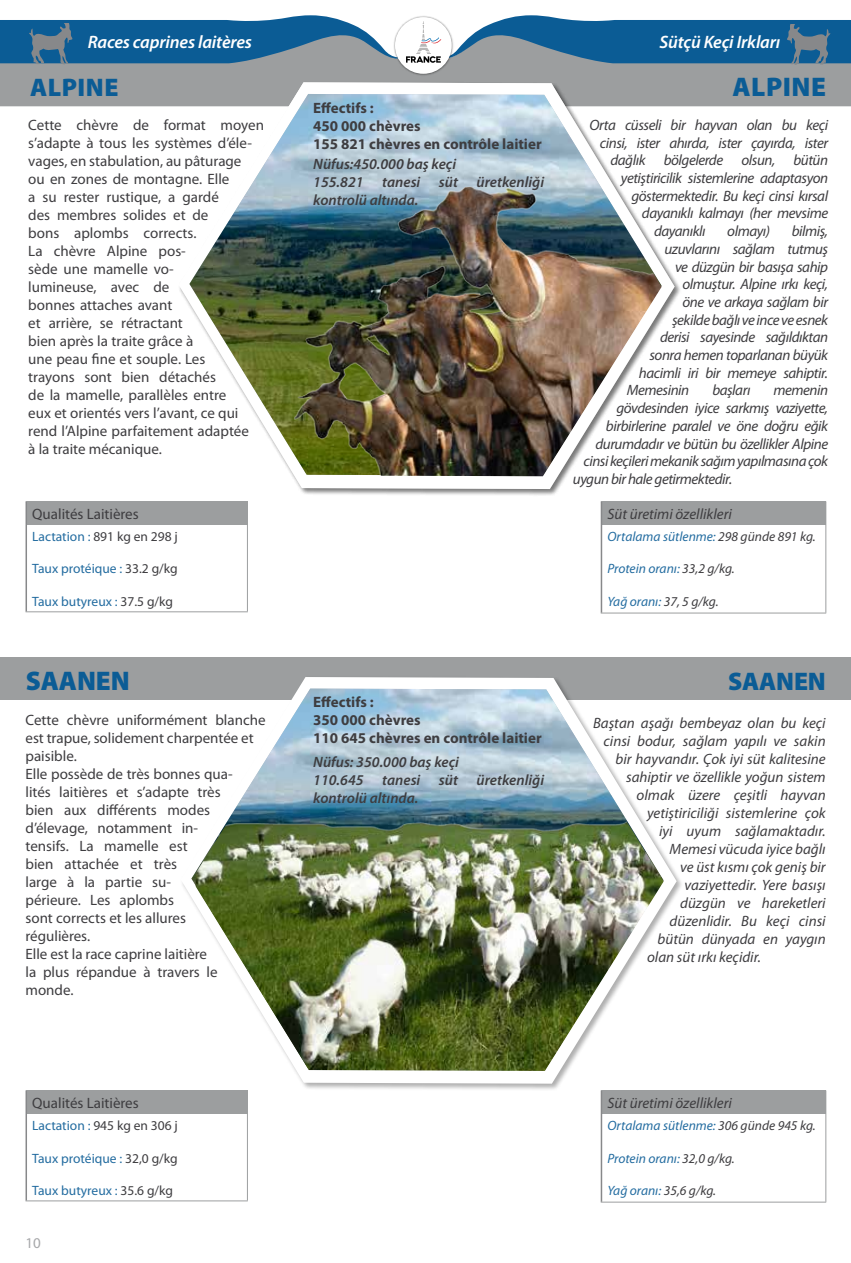
<style>
.page{position:relative;width:851px;height:1263px;background:#fff}
.page>*{position:absolute;margin:0;border:0;box-sizing:border-box;transform-origin:0 0}
.t1{font:900 27px "Myriad Pro";letter-spacing:-.005em;color:#0b5c95}
.t2{font:900 25.5px "Myriad Pro";letter-spacing:-.005em;color:#0b5c95}
.t3{font:italic 600 18px "Myriad Pro";letter-spacing:-.01em;color:#fff}
.t4{font:15px/18px "Myriad Pro";color:#3e3d40}
.t5{font:italic 15px "Myriad Pro";letter-spacing:-.03em;color:#3e3d40}
.t6{font:italic 15px "Myriad Pro";color:#3e3d40}
.t7{font:italic 600 15px/18px "Myriad Pro";color:#3e3d40}
.t8{font:700 15px/18px "Myriad Pro";color:#3e3d40}
.t9{font:15px "Myriad Pro";color:#a7a8aa}
.t10{font:italic 13.5px "Myriad Pro";color:#236ca0}
.t11{font:13.5px "Myriad Pro";color:#236ca0}
.t12{font:13.5px "Myriad Pro";color:#3e3d40}
.s1{color:#236ca0}
.s2{color:#3e3d40}
</style>
<div class="page">
<div style="left:0;top:65px;width:850px;height:41px;background:#9c9e9f"></div>
<div style="left:0;top:657px;width:850px;height:43px;background:#9c9e9f"></div>
<div style="left:179px;top:675px;width:504px;height:416px;background:#000;opacity:.32"></div>
<svg style="left:181px;top:677px;width:495px;height:407px"></svg>
<img style="left:196px;top:690px;width:467px;height:381px">
<img style="left:392px;top:22px;width:62px;height:55px">
<div style="left:395px;top:17px;width:56px;height:57px;background:#fff;border-radius:50%"></div>
<div style="left:26px;top:502px;width:221px;height:23px;background:#9c9e9f"></div>
<hr style="left:26px;top:501px;width:222px;height:1px;background:#9c9e9f">
<svg style="left:247px;top:502px;width:1px;height:23px"></svg>
<hr style="left:247px;top:525px;width:1px;height:86px;background:#9c9e9f">
<hr style="left:26px;top:611px;width:222px;height:1px;background:#9c9e9f">
<svg style="left:26px;top:502px;width:1px;height:23px"></svg>
<hr style="left:26px;top:525px;width:1px;height:86px;background:#87888a">
<div style="left:601px;top:502px;width:224px;height:23px;background:#9c9e9f"></div>
<hr style="left:600px;top:501px;width:226px;height:1px;background:#9c9e9f">
<svg style="left:825px;top:502px;width:1px;height:23px"></svg>
<hr style="left:825px;top:525px;width:1px;height:88px;background:#9c9e9f">
<hr style="left:600px;top:613px;width:226px;height:1px;background:#9c9e9f">
<hr style="left:600px;top:502px;width:2px;height:23px;background:#87888a">
<hr style="left:600px;top:525px;width:2px;height:88px;background:#87888a">
<div style="left:26px;top:1091px;width:221px;height:23px;background:#9c9e9f"></div>
<hr style="left:26px;top:1090px;width:222px;height:1px;background:#9c9e9f">
<svg style="left:247px;top:1091px;width:1px;height:23px"></svg>
<hr style="left:247px;top:1114px;width:1px;height:86px;background:#9c9e9f">
<hr style="left:26px;top:1200px;width:222px;height:1px;background:#9c9e9f">
<svg style="left:26px;top:1091px;width:1px;height:23px"></svg>
<hr style="left:26px;top:1114px;width:1px;height:86px;background:#87888a">
<div style="left:601px;top:1091px;width:224px;height:23px;background:#9c9e9f"></div>
<hr style="left:600px;top:1090px;width:226px;height:1px;background:#9c9e9f">
<svg style="left:825px;top:1091px;width:1px;height:23px"></svg>
<hr style="left:825px;top:1114px;width:1px;height:88px;background:#9c9e9f">
<hr style="left:600px;top:1202px;width:226px;height:1px;background:#9c9e9f">
<hr style="left:600px;top:1091px;width:2px;height:23px;background:#87888a">
<hr style="left:600px;top:1114px;width:2px;height:88px;background:#87888a">
<svg style="left:0;top:15px;width:398px;height:50px;background:#487ea4"></svg>
<svg style="left:406px;top:15px;width:444px;height:50px"></svg>
<div style="left:177px;top:81px;width:504px;height:415px;background:#000;opacity:.32"></div>
<svg style="left:179px;top:82px;width:495px;height:407px"></svg>
<img style="left:189px;top:94px;width:472px;height:382px">
<img style="left:199px;top:173px;width:462px;height:303px">
<p class="t3" style="left:88px;top:32px;width:166px">Races caprines laitères</p>
<p class="t3" style="left:659px;top:32px;width:122px">Sütçü Keçi Irkları</p>
<h2 class="t2" style="left:30px;top:73px;width:90px">ALPINE</h2>
<h1 class="t1" style="left:732px;top:72px;width:95px">ALPINE</h1>
<p class="t5" style="left:589px;top:117px;width:240px">Orta cüsseli bir hayvan olan bu keçi</p>
<p class="t5" style="left:600px;top:134px;width:230px">cinsi, ister ahırda, ister çayırda, ister</p>
<p class="t5" style="left:610px;top:152px;width:219px">dağlık bölgelerde olsun, bütün</p>
<p class="t5" style="left:621px;top:170px;width:209px">yetiştiricilik sistemlerine adaptasyon</p>
<p class="t5" style="left:631px;top:188px;width:198px">göstermektedir. Bu keçi cinsi kırsal</p>
<p class="t5" style="left:642px;top:205px;width:188px">dayanıklı kalmayı (her mevsime</p>
<p class="t5" style="left:654px;top:223px;width:53px">dayanıklı</p>
<p class="t5" style="left:727px;top:223px;width:44px">olmayı)</p>
<p class="t5" style="left:791px;top:223px;width:38px">bilmiş,</p>
<p class="t5" style="left:664px;top:241px;width:165px">uzuvlarını sağlam tutmuş</p>
<p class="t5" style="left:675px;top:258px;width:154px">ve düzgün bir basışa sahip</p>
<p class="t5" style="left:682px;top:276px;width:147px">olmuştur. Alpine ırkı keçi,</p>
<p class="t5" style="left:682px;top:294px;width:147px">öne ve arkaya sağlam bir</p>
<p class="t5" style="left:672px;top:311px;width:158px">şekilde bağlı ve ince ve esnek</p>
<p class="t5" style="left:660px;top:329px;width:170px">derisi sayesinde sağıldıktan</p>
<p class="t5" style="left:649px;top:347px;width:180px">sonra hemen toparlanan büyük</p>
<p class="t5" style="left:639px;top:365px;width:191px">hacimli iri bir memeye sahiptir.</p>
<p class="t5" style="left:627px;top:382px;width:64px">Memesinin</p>
<p class="t5" style="left:712px;top:382px;width:40px">başları</p>
<p class="t5" style="left:773px;top:382px;width:56px">memenin</p>
<p class="t5" style="left:616px;top:400px;width:213px">gövdesinden iyice sarkmış vaziyette,</p>
<p class="t5" style="left:606px;top:418px;width:223px">birbirlerine paralel ve öne doğru eğik</p>
<p class="t5" style="left:595px;top:435px;width:234px">durumdadır ve bütün bu özellikler Alpine</p>
<p class="t5" style="left:583px;top:453px;width:246px">cinsi keçileri mekanik sağım yapılmasına çok</p>
<p class="t5" style="left:573px;top:471px;width:161px">uygun bir hale getirmektedir.</p>
<p class="t4" style="left:32px;top:505px;width:108px">Qualités Laitières</p>
<p class="t12" style="left:32px;top:529px;width:147px"><span class="s1">Lactation :</span> 891 kg en 298 j</p>
<p class="t11" style="left:32px;top:561px;width:147px">Taux protéique : <span class="s2">33.2 g/kg</span></p>
<p class="t11" style="left:32px;top:594px;width:142px">Taux butyreux : <span class="s2">37.5 g/kg</span></p>
<p class="t8" style="left:313px;top:99px;width:230px">Effectifs :<br>450 000 chèvres<br>155 821 chèvres en contrôle laitier</p>
<p class="t7" style="left:313px;top:155px;width:232px">Nüfus:450.000 baş keçi<br>155.821 tanesi süt üretkenliği kontrolü altında.</p>
<p class="t4" style="left:28px;top:116px;width:237px">Cette chèvre de format moyen s’adapte à tous les systèmes d’éle&shy;vages, en stabulation, au pâturage<br>ou en zones de montagne. Elle<br>a su rester rustique, a gardé<br>des membres solides et de<br>bons aplombs corrects.<br>La chèvre Alpine pos-<br>sède une mamelle vo-<br>lumineuse, avec de<br>bonnes attaches avant<br>et arrière, se rétractant<br>bien après la traite grâce à<br>une peau fine et souple. Les<br>trayons sont bien détachés<br>de la mamelle, parallèles entre<br>eux et orientés vers l’avant, ce qui rend l’Alpine parfaitement adaptée<br>à la traite mécanique.</p>
<p class="t6" style="left:607px;top:506px;width:126px">Süt üretimi özellikleri</p>
<p class="t10" style="left:607px;top:529px;width:210px">Ortalama sütlenme: <span class="s2">298 günde 891 kg.</span></p>
<p class="t10" style="left:607px;top:562px;width:129px">Protein oranı: <span class="s2">33,2 g/kg.</span></p>
<p class="t10" style="left:607px;top:594px;width:113px">Yağ oranı: <span class="s2">37, 5 g/kg.</span></p>
<h1 class="t1" style="left:26px;top:666px;width:105px">SAANEN</h1>
<h2 class="t2" style="left:728px;top:667px;width:99px">SAANEN</h2>
<p class="t4" style="left:26px;top:711px;width:241px">Cette chèvre uniformément blanche est trapue, solidement charpentée et paisible.<br>Elle possède de très bonnes qua-<br>lités laitières et s’adapte très<br>bien aux différents modes d’élevage, notamment in-<br>tensifs. La mamelle est<br>bien attachée et très<br>large à la partie su-<br>périeure. Les aplombs<br>sont corrects et les allures<br>régulières.<br>Elle est la race caprine laitière<br>la plus répandue à travers le monde.</p>
<p class="t4" style="left:32px;top:1094px;width:108px">Qualités Laitières</p>
<p class="t12" style="left:32px;top:1118px;width:147px"><span class="s1">Lactation :</span> 945 kg en 306 j</p>
<p class="t11" style="left:32px;top:1150px;width:147px">Taux protéique : <span class="s2">32,0 g/kg</span></p>
<p class="t11" style="left:32px;top:1183px;width:142px">Taux butyreux : <span class="s2">35.6 g/kg</span></p>
<p class="t9" style="left:26px;top:1235px;width:17px">10</p>
<p class="t8" style="left:313px;top:693px;width:230px">Effectifs :<br>350 000 chèvres<br>110 645 chèvres en contrôle laitier</p>
<p class="t7" style="left:313px;top:753px;width:232px">Nüfus: 350.000 baş keçi<br>110.645 tanesi süt üretkenliği kontrolü altında.</p>
<p class="t6" style="left:593px;top:715px;width:234px">Baştan aşağı bembeyaz olan bu keçi</p>
<p class="t6" style="left:603px;top:733px;width:224px">cinsi bodur, sağlam yapılı ve sakin</p>
<p class="t6" style="left:615px;top:751px;width:212px">bir hayvandır. Çok iyi süt kalitesine</p>
<p class="t6" style="left:626px;top:769px;width:201px">sahiptir ve özellikle yoğun sistem</p>
<p class="t6" style="left:636px;top:787px;width:190px">olmak üzere çeşitli hayvan</p>
<p class="t6" style="left:647px;top:805px;width:180px">yetiştiriciliği sistemlerine çok</p>
<p class="t6" style="left:659px;top:823px;width:168px">iyi uyum sağlamaktadır.</p>
<p class="t6" style="left:669px;top:841px;width:157px">Memesi vücuda iyice bağlı</p>
<p class="t6" style="left:680px;top:859px;width:147px">ve üst kısmı çok geniş bir</p>
<p class="t6" style="left:684px;top:877px;width:143px">vaziyettedir. Yere basışı</p>
<p class="t6" style="left:680px;top:895px;width:147px">düzgün ve hareketleri</p>
<p class="t6" style="left:669px;top:913px;width:157px">düzenlidir. Bu keçi cinsi</p>
<p class="t6" style="left:657px;top:931px;width:169px">bütün dünyada en yaygın</p>
<p class="t6" style="left:647px;top:949px;width:115px">olan süt ırkı keçidir.</p>
<p class="t6" style="left:607px;top:1095px;width:126px">Süt üretimi özellikleri</p>
<p class="t10" style="left:607px;top:1118px;width:210px">Ortalama sütlenme: <span class="s2">306 günde 945 kg.</span></p>
<p class="t10" style="left:607px;top:1151px;width:129px">Protein oranı: <span class="s2">32,0 g/kg.</span></p>
<p class="t10" style="left:607px;top:1183px;width:110px">Yağ oranı: <span class="s2">35,6 g/kg.</span></p>
</div>
